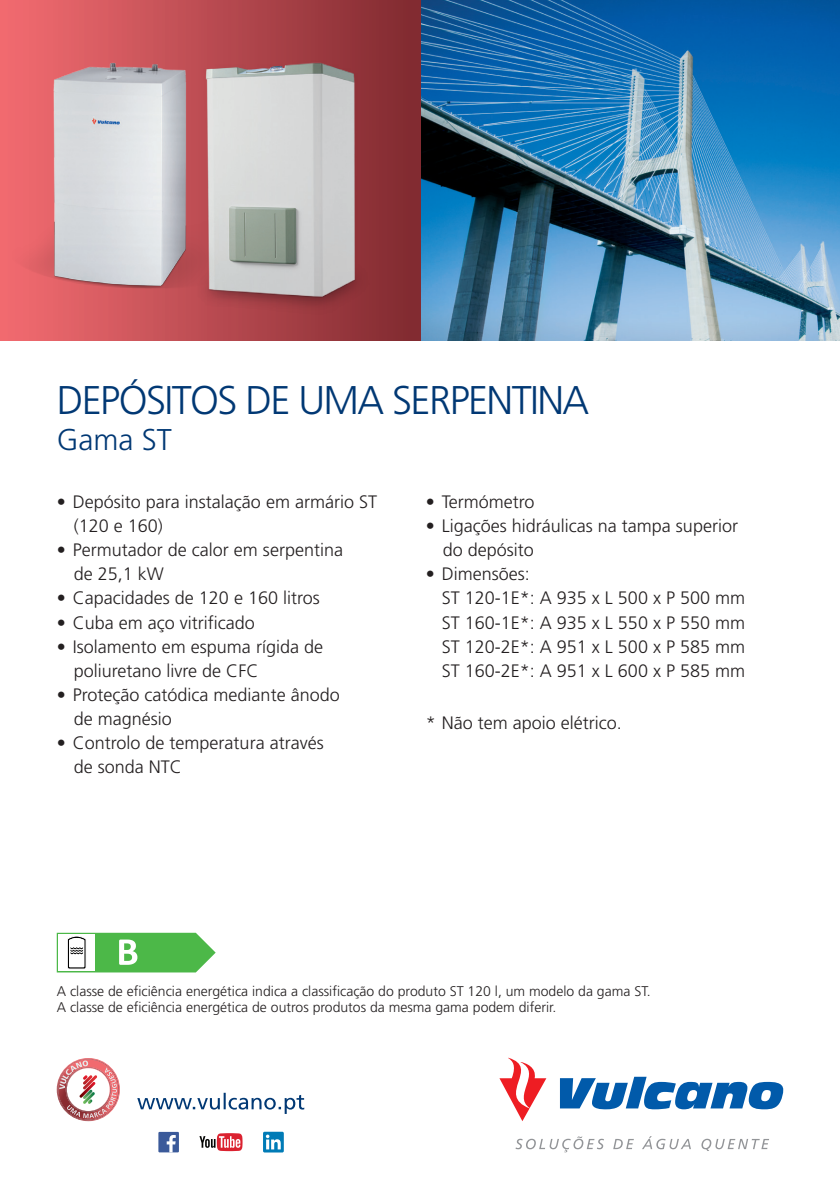
<style>
.page{position:relative;width:840px;height:1191px;background:#fff}
.page>*{position:absolute;margin:0;border:0;box-sizing:border-box;transform-origin:0 0}
.t1{font:300 40px "Frutiger";letter-spacing:-.04em;color:#013874}
.t2{font:300 30px "Frutiger";color:#013874}
.t3{font:300 18px/24px "Frutiger";color:#231f20}
.t4{font:300 14px/16.8px "Frutiger";color:#231f20}
</style>
<div class="page">
<svg style="left:499px;top:1057px;width:47px;height:64px"></svg>
<svg style="left:560px;top:1076px;width:222px;height:33px"></svg>
<svg style="left:515px;top:1136px;width:88px;height:16px"></svg>
<svg style="left:613px;top:1139px;width:20px;height:10px"></svg>
<svg style="left:642px;top:1136px;width:48px;height:13px"></svg>
<svg style="left:701px;top:1138px;width:67px;height:13px"></svg>
<img style="left:420px;top:0;width:419px;height:340px">
<div style="left:0;top:0;width:420px;height:340px;background:linear-gradient(to right,#f46d72,#802a30)"></div>
<svg style="left:199px;top:1133px;width:43px;height:18px"></svg>
<svg style="left:263px;top:1131px;width:20px;height:21px"></svg>
<svg style="left:266px;top:1134px;width:14px;height:15px"></svg>
<div style="left:158px;top:1131px;width:21px;height:21px;background:#3b5a9a"></div>
<svg style="left:167px;top:1135px;width:9px;height:17px"></svg>
<svg style="left:57px;top:1058px;width:63px;height:63px"></svg>
<svg style="left:137px;top:1092px;width:167px;height:22px"></svg>
<svg style="left:57px;top:932px;width:158px;height:40px"></svg>
<img style="left:226px;top:57px;width:151px;height:260px">
<img style="left:12px;top:41px;width:214px;height:280px">
<p class="t1" style="left:57px;top:378px;width:533px">DEPÓSITOS DE UMA SERPENTINA</p>
<p class="t2" style="left:57px;top:423px;width:116px">Gama ST</p>
<p class="t3" style="left:74px;top:490px;width:305px;text-indent:-17px">• Depósito para instalação em armário ST (120 e 160)</p>
<p class="t3" style="left:74px;top:538px;width:271px;text-indent:-17px">• Permutador de calor em serpentina de 25,1 kW</p>
<p class="t3" style="left:57px;top:586px;width:264px">• Capacidades de 120 e 160 litros</p>
<p class="t3" style="left:57px;top:610px;width:200px">• Cuba em aço vitrificado</p>
<p class="t3" style="left:74px;top:634px;width:251px;text-indent:-17px">• Isolamento em espuma rígida de poliuretano livre de CFC</p>
<p class="t3" style="left:74px;top:682px;width:267px;text-indent:-17px">• Proteção catódica mediante ânodo de magnésio</p>
<p class="t3" style="left:74px;top:730px;width:251px;text-indent:-17px">• Controlo de temperatura através de sonda NTC</p>
<p class="t3" style="left:425px;top:490px;width:110px">• Termómetro</p>
<p class="t3" style="left:442px;top:514px;width:297px;text-indent:-17px">• Ligações hidráulicas na tampa superior do depósito</p>
<p class="t3" style="left:425px;top:562px;width:106px">• Dimensões:</p>
<p class="t3" style="left:441px;top:586px;width:305px">ST 120-1E*: A 935 x L 500 x P 500 mm</p>
<p class="t3" style="left:441px;top:610px;width:305px">ST 160-1E*: A 935 x L 550 x P 550 mm</p>
<p class="t3" style="left:441px;top:634px;width:305px">ST 120-2E*: A 951 x L 500 x P 585 mm</p>
<p class="t3" style="left:441px;top:658px;width:305px">ST 160-2E*: A 951 x L 600 x P 585 mm</p>
<p class="t3" style="left:425px;top:710px;width:198px">* Não tem apoio elétrico.</p>
<p class="t4" style="left:57px;top:982px;width:595px">A classe de eficiência energética indica a classificação do produto ST 120 l, um modelo da gama ST.<br>A classe de eficiência energética de outros produtos da mesma gama podem diferir.</p>
</div>
